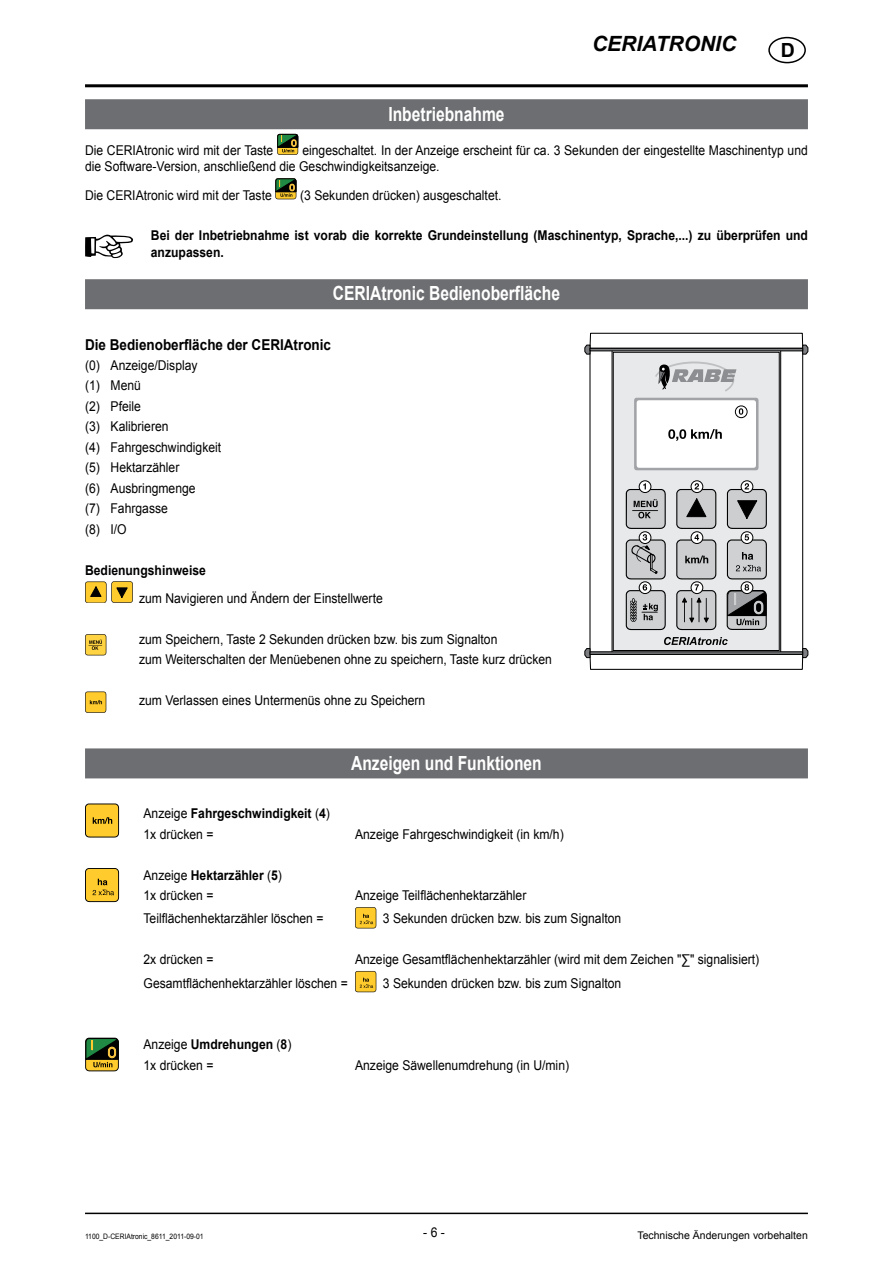
<style>
.page{position:relative;width:893px;height:1263px;background:#fff}
.page>*{position:absolute;margin:0;border:0;box-sizing:border-box;transform-origin:0 0}
.t1{font:italic 700 21px "Arial";color:#000}
.t2{font:700 19.5px "Arial";color:#fff;scale:.8 1}
.t3{font:700 19.5px "Arial";color:#000}
.t4{font:700 15px "Arial";color:#000;scale:.9 1}
.t5{font:13.5px/20.4px "Arial";color:#000;scale:.9 1}
.t6{font:700 13.5px/16.2px "Arial";color:#000;scale:.9 1}
.t7{font:10.5px "Arial";color:#000}
.t8{font:7.5px "Arial";color:#000;scale:.9 1}
.s1{font-weight:400}
.s2{font-weight:700}
</style>
<div class="page">
<hr style="left:85px;top:1212px;width:723px;height:2px;background:#000">
<hr style="left:85px;top:84px;width:723px;height:3px;background:#000">
<div style="left:768px;top:37px;width:38px;height:26px;border:2px solid #000;border-radius:50%"></div>
<div style="left:85px;top:99px;width:723px;height:30px;background:#6d6e71"></div>
<div style="left:85px;top:279px;width:723px;height:30px;background:#6d6e71"></div>
<div style="left:85px;top:748px;width:723px;height:30px;background:#6d6e71"></div>
<svg style="left:277px;top:134px;width:21px;height:21px"></svg>
<svg style="left:275px;top:178px;width:21px;height:21px"></svg>
<svg style="left:85px;top:581px;width:48px;height:22px"></svg>
<svg style="left:85px;top:634px;width:21px;height:21px"></svg>
<svg style="left:85px;top:691px;width:21px;height:22px"></svg>
<svg style="left:85px;top:803px;width:34px;height:34px"></svg>
<svg style="left:85px;top:868px;width:34px;height:34px"></svg>
<svg style="left:355px;top:907px;width:21px;height:21px"></svg>
<svg style="left:355px;top:971px;width:21px;height:21px"></svg>
<svg style="left:85px;top:1038px;width:34px;height:33px"></svg>
<svg style="left:85px;top:234px;width:48px;height:24px"></svg>
<div style="left:611px;top:349px;width:170px;height:305px;border:1px solid #000"></div>
<svg style="left:585px;top:333px;width:223px;height:21px"></svg>
<div style="left:590px;top:348px;width:213px;height:3px;background:#7c7e81;border:1px solid #000"></div>
<div style="left:613px;top:352px;width:166px;height:299px;background:#e8e9ea;border:1px solid #000"></div>
<svg style="left:655px;top:361px;width:81px;height:31px"></svg>
<svg style="left:585px;top:637px;width:223px;height:33px"></svg>
<div style="left:639px;top:480px;width:12px;height:13px;border:1px solid #000;border-radius:50%"></div>
<div style="left:691px;top:480px;width:12px;height:13px;border:1px solid #000;border-radius:50%"></div>
<div style="left:741px;top:480px;width:12px;height:13px;border:1px solid #000;border-radius:50%"></div>
<svg style="left:626px;top:483px;width:40px;height:147px;background:#afb0b1"></svg>
<svg style="left:676px;top:483px;width:40px;height:147px;background:#b1b2b3"></svg>
<svg style="left:727px;top:483px;width:40px;height:147px;background:#a0a1a2"></svg>
<svg style="left:634px;top:398px;width:124px;height:72px;background:#eee"></svg>
<h2 class="t2" style="left:388px;top:101px;width:147px">Inbetriebnahme</h2>
<h1 class="t1" style="left:592px;top:30px;width:135px">CERIATRONIC</h1>
<h2 class="t3" style="left:781px;top:38px;width:16px">D</h2>
<p class="t5" style="left:85px;top:142px;width:805px;line-height:16.2px;text-indent:217px">eingeschaltet. In der Anzeige erscheint für ca. 3 Sekunden der eingestellte Maschinentyp und die Software-Version, anschließend die Geschwindigkeitsanzeige.</p>
<p class="t5" style="left:85px;top:185px;width:209px">Die CERIAtronic wird mit der Taste</p>
<p class="t5" style="left:300px;top:185px;width:225px">(3 Sekunden drücken) ausgeschaltet.</p>
<p class="t6" style="left:151px;top:228px;width:731px">Bei der Inbetriebnahme ist vorab die korrekte Grundeinstellung (Maschinentyp, Sprache,...) zu überprüfen und anzupassen.</p>
<h2 class="t2" style="left:333px;top:281px;width:285px">CERIAtronic Bedienoberfläche</h2>
<p class="t4" style="left:85px;top:334px;width:275px">Die Bedienoberfläche der CERIAtronic</p>
<p class="t5" style="left:85px;top:355px;width:153px">(0) Anzeige/Display<br>(1) Menü<br>(2) Pfeile<br>(3) Kalibrieren<br>(4) Fahrgeschwindigkeit (5) Hektarzähler<br>(6) Ausbringmenge<br>(7) Fahrgasse<br>(8) I/O</p>
<p class="t6" style="left:85px;top:562px;width:136px">Bedienungshinweise</p>
<p class="t5" style="left:139px;top:588px;width:272px">zum Navigieren und Ändern der Einstellwerte</p>
<p class="t5" style="left:139px;top:629px;width:460px">zum Speichern, Taste 2 Sekunden drücken bzw. bis zum Signalton<br>zum Weiterschalten der Menüebenen ohne zu speichern, Taste kurz drücken</p>
<p class="t5" style="left:139px;top:691px;width:320px">zum Verlassen eines Untermenüs ohne zu Speichern</p>
<p class="t5" style="left:85px;top:140px;width:211px">Die CERIAtronic wird mit der Taste</p>
<p class="t6" style="left:144px;top:804px;width:209px;line-height:20.4px"><span class="s1">Anzeige</span> Fahrgeschwindigkeit <span class="s1">(</span>4<span class="s1">)<br>1x drücken =</span></p>
<p class="t5" style="left:144px;top:865px;width:155px">Anzeige <span class="s2">Hektarzähler</span> (<span class="s2">5</span>)<br>1x drücken =</p>
<h2 class="t2" style="left:351px;top:750px;width:240px">Anzeigen und Funktionen</h2>
<p class="t5" style="left:355px;top:824px;width:233px">Anzeige Fahrgeschwindigkeit (in km/h)</p>
<p class="t5" style="left:355px;top:885px;width:192px">Anzeige Teilflächenhektarzähler</p>
<p class="t5" style="left:144px;top:908px;width:201px">Teilflächenhektarzähler löschen =</p>
<p class="t5" style="left:383px;top:908px;width:266px">3 Sekunden drücken bzw. bis zum Signalton</p>
<p class="t5" style="left:144px;top:949px;width:79px">2x drücken =</p>
<p class="t5" style="left:355px;top:949px;width:451px">Anzeige Gesamtflächenhektarzähler (wird mit dem Zeichen "∑" signalisiert)</p>
<p class="t5" style="left:144px;top:973px;width:228px">Gesamtflächenhektarzähler löschen =</p>
<p class="t5" style="left:383px;top:973px;width:266px">3 Sekunden drücken bzw. bis zum Signalton</p>
<p class="t5" style="left:144px;top:1034px;width:166px">Anzeige <span class="s2">Umdrehungen</span> (<span class="s2">8</span>)<br>1x drücken =</p>
<p class="t5" style="left:355px;top:1055px;width:239px">Anzeige Säwellenumdrehung (in U/min)</p>
<p class="t8" style="left:85px;top:1231px;width:133px">1100_D-CERIAtronic_8611_2011-09-01</p>
<p class="t5" style="left:423px;top:1222px;width:26px">- 6 -</p>
<p class="t7" style="left:637px;top:1228px;width:172px">Technische Änderungen vorbehalten</p>
</div>
